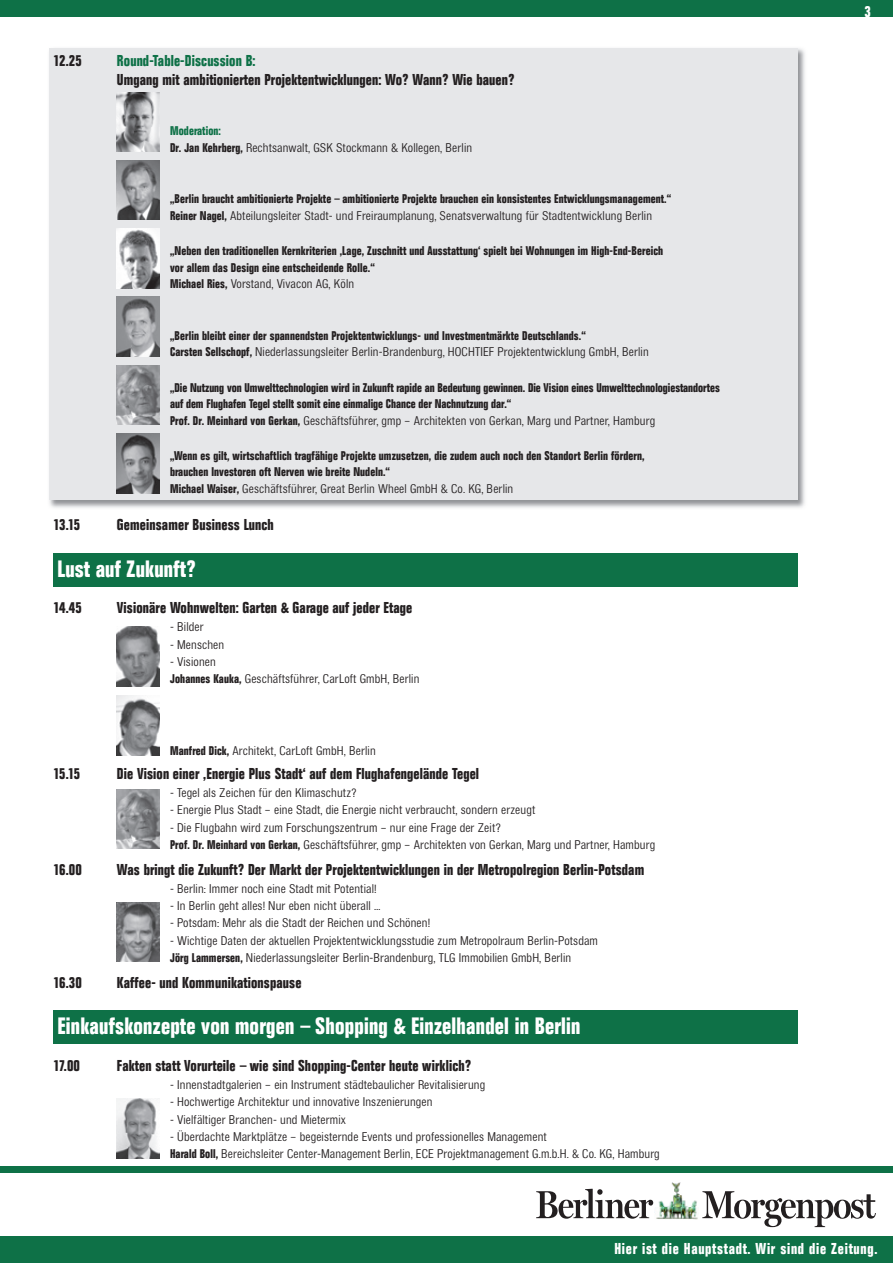
<style>
.page{position:relative;width:893px;height:1263px;background:#fff}
.page>*{position:absolute;margin:0;border:0;box-sizing:border-box;transform-origin:0 0}
.t1{font:22.5px "Folio SB Bol Con";letter-spacing:.01em;color:#fff}
.t2{font:15px "Folio SB Bol Con";letter-spacing:.01em;color:#231f20}
.t3{font:15px "Folio SB Bol Con";letter-spacing:.05em;color:#fff}
.t4{font:15px "Folio SB Bol Con";letter-spacing:.01em;color:#0e7147}
.t5{font:12px/17.2px "Folio SB Lig Con";letter-spacing:.01em;color:#231f20}
.t6{font:12px/16.5px "Folio SB Bol Con";letter-spacing:.01em;color:#231f20}
.t7{font:12px "Folio SB Bol Con";letter-spacing:.01em;color:#0e7147}
.s1{font-family:"Folio SB Bol Con"}
</style>
<div class="page">
<img style="left:49px;top:48px;width:756px;height:460px">
<div style="left:49px;top:48px;width:748px;height:452px;background:#e6e7e9"></div>
<div style="left:53px;top:553px;width:744px;height:33px;background:#0e7147"></div>
<div style="left:53px;top:1011px;width:744px;height:33px;background:#0e7147"></div>
<img style="left:117px;top:92px;width:42px;height:60px">
<img style="left:117px;top:160px;width:42px;height:60px">
<img style="left:117px;top:229px;width:42px;height:59px">
<img style="left:117px;top:297px;width:42px;height:59px">
<img style="left:117px;top:365px;width:42px;height:59px">
<img style="left:117px;top:434px;width:42px;height:59px">
<img style="left:117px;top:626px;width:42px;height:60px">
<img style="left:117px;top:695px;width:42px;height:60px">
<img style="left:117px;top:789px;width:42px;height:60px">
<img style="left:117px;top:902px;width:42px;height:60px">
<img style="left:117px;top:1098px;width:42px;height:60px">
<div style="left:0;top:1166px;width:893px;height:97px;background:#0e7147"></div>
<div style="left:0;top:0;width:893px;height:17px;background:#0e7147"></div>
<div style="left:0;top:1173px;width:893px;height:63px;background:#fff"></div>
<svg style="left:536px;top:1189px;width:117px;height:30px"></svg>
<svg style="left:702px;top:1191px;width:174px;height:36px"></svg>
<img style="left:656px;top:1182px;width:42px;height:37px">
<p class="t2" style="left:53px;top:52px;width:30px">12.25</p>
<p class="t4" style="left:117px;top:52px;width:140px">Round-Table-Discussion B:</p>
<p class="t2" style="left:117px;top:71px;width:399px">Umgang mit ambitionierten Projektentwicklungen: Wo? Wann? Wie bauen?</p>
<p class="t7" style="left:170px;top:124px;width:52px">Moderation:</p>
<p class="t5" style="left:170px;top:139px;width:304px"><span class="s1">Dr. Jan Kehrberg,</span> Rechtsanwalt, GSK Stockmann &amp; Kollegen, Berlin</p>
<p class="t6" style="left:170px;top:191px;width:503px">„Berlin braucht ambitionierte Projekte – ambitionierte Projekte brauchen ein konsistentes Entwicklungsmanagement.“</p>
<p class="t5" style="left:170px;top:207px;width:484px"><span class="s1">Reiner Nagel,</span> Abteilungsleiter Stadt- und Freiraumplanung, Senatsverwaltung für Stadtentwicklung Berlin</p>
<p class="t6" style="left:170px;top:243px;width:495px">„Neben den traditionellen Kernkriterien ‚Lage, Zuschnitt und Ausstattung‘ spielt bei Wohnungen im High-End-Bereich vor allem das Design eine entscheidende Rolle.“</p>
<p class="t5" style="left:170px;top:275px;width:186px"><span class="s1">Michael Ries,</span> Vorstand, Vivacon AG, Köln</p>
<p class="t6" style="left:170px;top:327px;width:417px">„Berlin bleibt einer der spannendsten Projektentwicklungs- und Investmentmärkte Deutschlands.“</p>
<p class="t5" style="left:170px;top:343px;width:480px"><span class="s1">Carsten Sellschopf,</span> Niederlassungsleiter Berlin-Brandenburg, HOCHTIEF Projektentwicklung GmbH, Berlin</p>
<p class="t6" style="left:170px;top:379px;width:551px">„Die Nutzung von Umwelttechnologien wird in Zukunft rapide an Bedeutung gewinnen. Die Vision eines Umwelttechnologiestandortes auf dem Flughafen Tegel stellt somit eine einmalige Chance der Nachnutzung dar.“</p>
<p class="t5" style="left:170px;top:412px;width:487px"><span class="s1">Prof. Dr. Meinhard von Gerkan,</span> Geschäftsführer, gmp – Architekten von Gerkan, Marg und Partner, Hamburg</p>
<p class="t6" style="left:170px;top:447px;width:476px">„Wenn es gilt, wirtschaftlich tragfähige Projekte umzusetzen, die zudem auch noch den Standort Berlin fördern, brauchen Investoren oft Nerven wie breite Nudeln.“</p>
<p class="t5" style="left:170px;top:481px;width:345px"><span class="s1">Michael Waiser,</span> Geschäftsführer, Great Berlin Wheel GmbH &amp; Co. KG, Berlin</p>
<p class="t2" style="left:53px;top:515px;width:29px">13.15</p>
<p class="t2" style="left:117px;top:515px;width:158px">Gemeinsamer Business Lunch</p>
<h1 class="t1" style="left:57px;top:555px;width:140px">Lust auf Zukunft?</h1>
<p class="t2" style="left:53px;top:599px;width:30px">14.45</p>
<p class="t2" style="left:117px;top:599px;width:297px">Visionäre Wohnwelten: Garten &amp; Garage auf jeder Etage</p>
<p class="t5" style="left:170px;top:618px;width:35px">- Bilder</p>
<p class="t5" style="left:170px;top:636px;width:56px">- Menschen</p>
<p class="t5" style="left:170px;top:653px;width:251px">- Visionen<br><span class="s1">Johannes Kauka,</span> Geschäftsführer, CarLoft GmbH, Berlin</p>
<p class="t5" style="left:170px;top:742px;width:207px"><span class="s1">Manfred Dick,</span> Architekt, CarLoft GmbH, Berlin</p>
<p class="t2" style="left:53px;top:764px;width:29px">15.15</p>
<p class="t2" style="left:117px;top:764px;width:364px">Die Vision einer ‚Energie Plus Stadt‘ auf dem Flughafengelände Tegel</p>
<p class="t5" style="left:170px;top:784px;width:188px">- Tegel als Zeichen für den Klimaschutz?</p>
<p class="t5" style="left:170px;top:801px;width:367px">- Energie Plus Stadt – eine Stadt, die Energie nicht verbraucht, sondern erzeugt</p>
<p class="t5" style="left:170px;top:819px;width:487px">- Die Flugbahn wird zum Forschungszentrum – nur eine Frage der Zeit?<br><span class="s1">Prof. Dr. Meinhard von Gerkan,</span> Geschäftsführer, gmp – Architekten von Gerkan, Marg und Partner, Hamburg</p>
<p class="t2" style="left:53px;top:860px;width:30px">16.00</p>
<p class="t2" style="left:117px;top:860px;width:529px">Was bringt die Zukunft? Der Markt der Projektentwicklungen in der Metropolregion Berlin-Potsdam</p>
<p class="t5" style="left:170px;top:880px;width:208px">- Berlin: Immer noch eine Stadt mit Potential!</p>
<p class="t5" style="left:170px;top:897px;width:212px">- In Berlin geht alles! Nur eben nicht überall …</p>
<p class="t5" style="left:170px;top:915px;width:261px">- Potsdam: Mehr als die Stadt der Reichen und Schönen!</p>
<p class="t5" style="left:170px;top:932px;width:429px">- Wichtige Daten der aktuellen Projektentwicklungsstudie zum Metropolraum Berlin-Potsdam<br><span class="s1">Jörg Lammersen,</span> Niederlassungsleiter Berlin-Brandenburg, TLG Immobilien GmbH, Berlin</p>
<p class="t2" style="left:53px;top:973px;width:30px">16.30</p>
<p class="t2" style="left:117px;top:973px;width:186px">Kaffee- und Kommunikationspause</p>
<h1 class="t1" style="left:57px;top:1013px;width:524px">Einkaufskonzepte von morgen – Shopping &amp; Einzelhandel in Berlin</h1>
<p class="t2" style="left:53px;top:1056px;width:28px">17.00</p>
<p class="t2" style="left:117px;top:1056px;width:356px">Fakten statt Vorurteile – wie sind Shopping-Center heute wirklich?</p>
<p class="t5" style="left:170px;top:1076px;width:317px">- Innenstadtgalerien – ein Instrument städtebaulicher Revitalisierung</p>
<p class="t5" style="left:170px;top:1093px;width:264px">- Hochwertige Architektur und innovative Inszenierungen</p>
<p class="t5" style="left:170px;top:1111px;width:177px">- Vielfältiger Branchen- und Mietermix</p>
<p class="t5" style="left:170px;top:1128px;width:491px">- Überdachte Marktplätze – begeisternde Events und professionelles Management<br><span class="s1">Harald Boll,</span> Bereichsleiter Center-Management Berlin, ECE Projektmanagement G.m.b.H. &amp; Co. KG, Hamburg</p>
<p class="t3" style="left:865px;top:3px;width:8px">3</p>
<p class="t3" style="left:614px;top:1240px;width:264px">Hier ist die Hauptstadt. Wir sind die Zeitung.</p>
</div>
